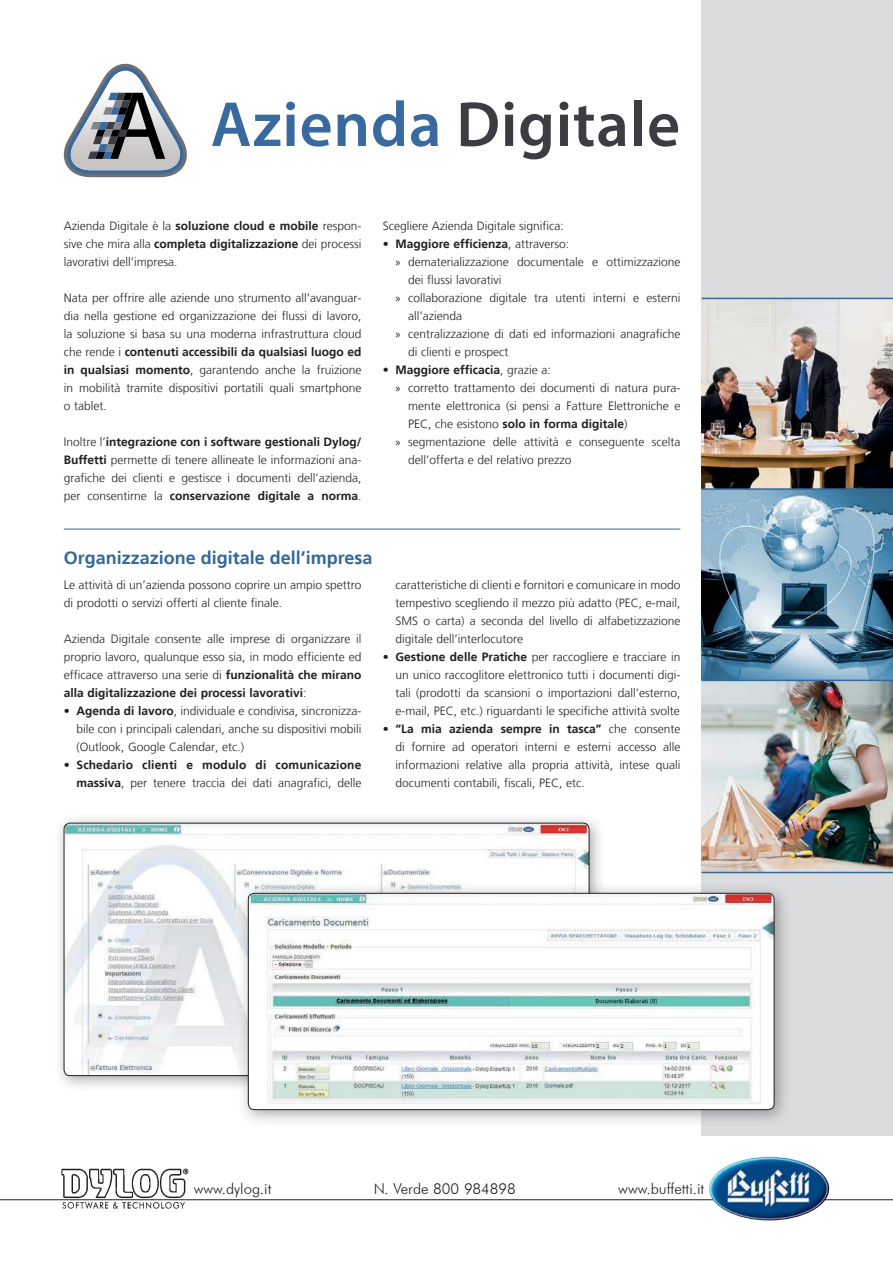
<style>
.page{position:relative;width:893px;height:1263px;background:#fff}
.page>*{position:absolute;margin:0;border:0;box-sizing:border-box;transform-origin:0 0}
.t1{font:600 64.2px "Myriad Pro";letter-spacing:.01em;color:#3b3d42}
.t2{font:700 18px "Frutiger";color:#33699a}
.t3{font:300 15px "Futura BT";color:#221f1f}
.t4{font:300 12px/18px "Frutiger";color:#221f1f;text-align:justify}
.t5{font:700 12px/18px "Frutiger";color:#221f1f;text-align:right}
.s1{color:#396a9f}
.s2{font-weight:700}
.s3{font-weight:300}
.s4{font-family:"Myriad Pro";font-weight:400}
</style>
<div class="page">
<div style="left:702px;top:0;width:191px;height:1135px;background:#dbdcde"></div>
<img style="left:702px;top:299px;width:191px;height:573px">
<hr style="left:702px;top:488px;width:191px;height:2px;background:#33699a">
<hr style="left:702px;top:680px;width:191px;height:1px;background:#33699a">
<hr style="left:702px;top:872px;width:191px;height:1px;background:#33699a">
<hr style="left:702px;top:298px;width:191px;height:1px;background:#33699a">
<div style="left:52px;top:811px;width:554px;height:282px;background:#221f1f;opacity:.4"></div>
<img style="left:64px;top:823px;width:525px;height:252px">
<div style="left:237px;top:882px;width:554px;height:245px;background:#221f1f;opacity:.4"></div>
<img style="left:248px;top:893px;width:526px;height:216px">
<div style="left:248px;top:893px;width:526px;height:217px;border:1px solid #221f1f;border-radius:6px"></div>
<hr style="left:0;top:1199px;width:893px;height:1px;background:#221f1f">
<img style="left:709px;top:1157px;width:120px;height:63px">
<img style="left:62px;top:1169px;width:126px;height:39px">
<svg style="left:64px;top:64px;width:123px;height:113px"></svg>
<hr style="left:64px;top:529px;width:616px;height:1px;background:#33699a">
<h1 class="t1" style="left:211px;top:100px;width:471px"><span class="s1">Azienda</span> Digitale</h1>
<p class="t4" style="left:64px;top:218px;width:299px">Azienda Digitale è la <span class="s2">soluzione cloud e mobile</span> respon&shy;sive che mira alla <span class="s2">completa digitalizzazione</span> dei processi lavorativi dell’impresa.</p>
<p class="t4" style="left:64px;top:290px;width:299px">Nata per offrire alle aziende uno strumento all’avanguar&shy;dia nella gestione ed organizzazione dei flussi di lavoro, la soluzione si basa su una moderna infrastruttura cloud che rende i <span class="s2">contenuti accessibili da qualsiasi luogo ed in qualsiasi momento</span>, garantendo anche la fruizione in mobilità tramite dispositivi portatili quali smartphone o tablet.</p>
<p class="t4" style="left:64px;top:434px;width:299px">Inoltre l’<span class="s2">integrazione con i software gestionali Dylog/ Buffetti</span> permette di tenere allineate le informazioni ana&shy;grafiche dei clienti e gestisce i documenti dell’azienda, per consentirne la <span class="s2">conservazione digitale a norma</span>.</p>
<p class="t4" style="left:383px;top:218px;width:183px">Scegliere Azienda Digitale significa:</p>
<p class="t5" style="left:383px;top:235px;width:188px">• Maggiore efficienza<span class="s3">, attraverso:</span></p>
<p class="t4" style="left:395px;top:254px;width:286px"><span class="s4">»</span> dematerializzazione documentale e ottimizzazione</p>
<p class="t4" style="left:408px;top:272px;width:95px">dei flussi lavorativi</p>
<p class="t4" style="left:395px;top:290px;width:286px"><span class="s4">»</span> collaborazione digitale tra utenti interni e esterni</p>
<p class="t4" style="left:408px;top:308px;width:55px">all’azienda</p>
<p class="t4" style="left:395px;top:326px;width:286px"><span class="s4">»</span> centralizzazione di dati ed informazioni anagrafiche</p>
<p class="t4" style="left:408px;top:344px;width:102px">di clienti e prospect</p>
<p class="t5" style="left:383px;top:362px;width:170px"><span class="s3">•</span> Maggiore efficacia<span class="s3">, grazie a:</span></p>
<p class="t4" style="left:395px;top:380px;width:286px"><span class="s4">»</span> corretto trattamento dei documenti di natura pura-</p>
<p class="t4" style="left:408px;top:398px;width:274px">mente elettronica (si pensi a Fatture Elettroniche e</p>
<p class="t5" style="left:408px;top:416px;width:221px"><span class="s3">PEC, che esistono</span> solo in forma digitale<span class="s3">)</span></p>
<p class="t4" style="left:395px;top:434px;width:286px"><span class="s4">»</span> segmentazione delle attività e conseguente scelta</p>
<p class="t4" style="left:408px;top:452px;width:165px">dell’offerta e del relativo prezzo</p>
<h2 class="t2" style="left:64px;top:551px;width:310px">Organizzazione digitale dell’impresa</h2>
<p class="t4" style="left:64px;top:576px;width:299px">Le attività di un’azienda possono coprire un ampio spettro di prodotti o servizi offerti al cliente finale.</p>
<p class="t4" style="left:64px;top:630px;width:299px">Azienda Digitale consente alle imprese di organizzare il proprio lavoro, qualunque esso sia, in modo efficiente ed efficace attraverso una serie di <span class="s2">funzionalità che mirano alla digitalizzazione dei processi lavorativi</span>:</p>
<p class="t4" style="left:77px;top:702px;width:286px;text-indent:-13px"><span class="s2">• Agenda di lavoro</span>, individuale e condivisa, sincronizza&shy;bile con i principali calendari, anche su dispositivi mobili (Outlook, Google Calendar, etc.)</p>
<p class="t5" style="left:64px;top:756px;width:299px">• Schedario clienti e modulo di comunicazione massiva<span class="s3">, per tenere traccia dei dati anagrafici, delle</span></p>
<p class="t4" style="left:395px;top:576px;width:286px">caratteristiche di clienti e fornitori e comunicare in modo tempestivo scegliendo il mezzo più adatto (PEC, e-mail, SMS o carta) a seconda del livello di alfabetizzazione digitale dell’interlocutore</p>
<p class="t4" style="left:395px;top:648px;width:286px;text-indent:-13px"><span class="s2">• Gestione delle Pratiche</span> per raccogliere e tracciare in un unico raccoglitore elettronico tutti i documenti digi&shy;tali (prodotti da scansioni o importazioni dall’esterno, e-mail, PEC, etc.) riguardanti le specifiche attività svolte</p>
<p class="t4" style="left:395px;top:720px;width:286px;text-indent:-13px"><span class="s2">• “La mia azienda sempre in tasca”</span> che consente di fornire ad operatori interni e esterni accesso alle informazioni relative alla propria attività, intese quali documenti contabili, fiscali, PEC, etc.</p>
<p class="t3" style="left:194px;top:1183px;width:79px">www.dylog.it</p>
<p class="t3" style="left:618px;top:1183px;width:88px">www.buffetti.it</p>
<p class="t3" style="left:374px;top:1183px;width:144px">N. Verde 800 984898</p>
</div>
